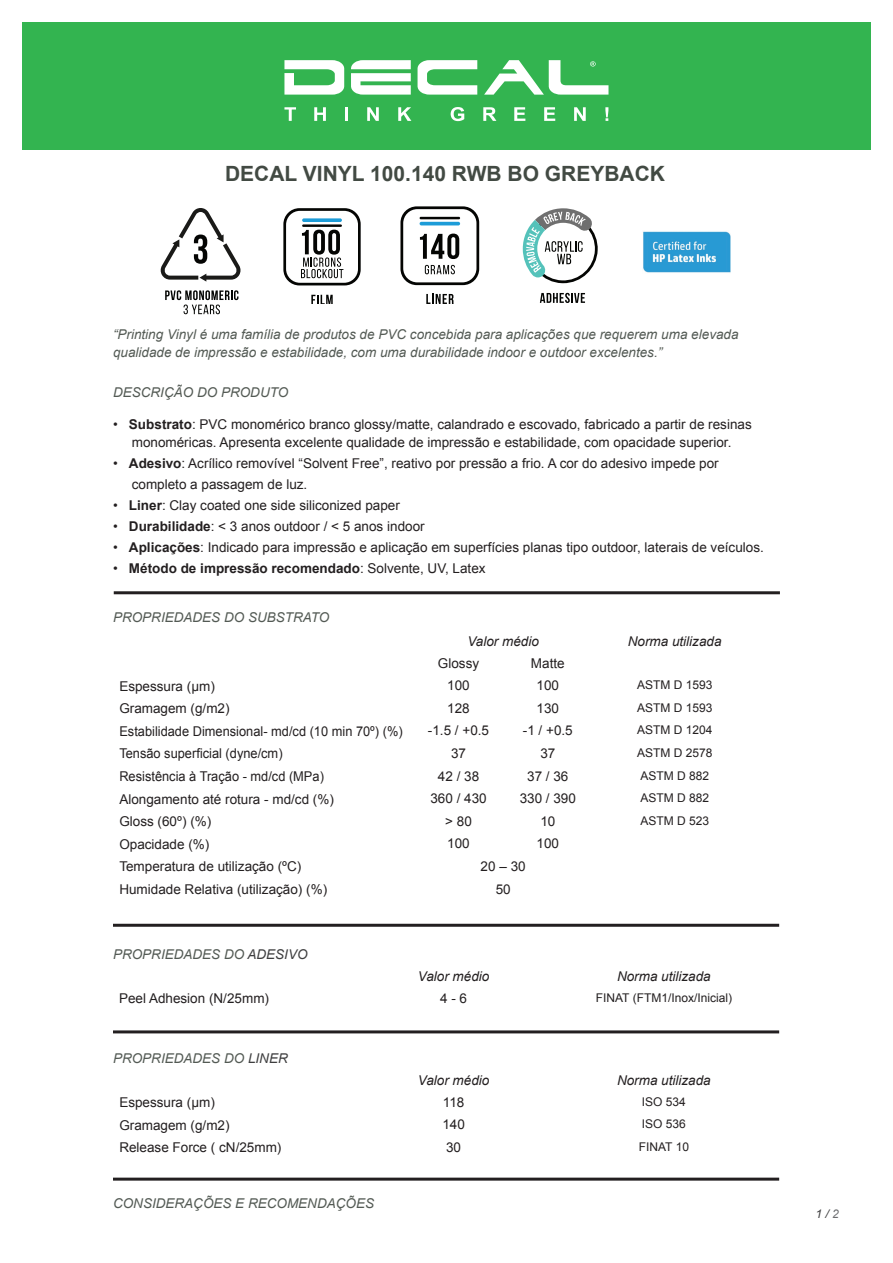
<style>
.page{position:relative;width:893px;height:1263px;background:#fff}
.page>*{position:absolute;margin:0;border:0;box-sizing:border-box;transform-origin:0 0}
.t1{font:700 21px "Arial";color:#424a43}
.t2{font:13.5px/18px "Arial";color:#231f20;text-align:center}
.t3{font:italic 13.5px/18px "Arial";color:#535a54}
.t4{font:13.5px "Arial";color:#231f20;scale:.95 1}
.t5{font:italic 13.5px "Arial";color:#231f20}
.t6{font:700 13.5px "Arial";color:#231f20}
.t7{font:12px "Arial";color:#231f20}
.t8{font:italic 12px "Arial";color:#3e3e3f}
.s1{font-weight:700}
.s2{font-weight:400}
.s3{color:#3e3e3f}
.s4{color:#6c6d70}
</style>
<div class="page">
<hr style="left:113px;top:924px;width:666px;height:3px;background:#231f20">
<hr style="left:113px;top:1030px;width:666px;height:3px;background:#231f20">
<hr style="left:113px;top:1177px;width:666px;height:3px;background:#231f20">
<svg style="left:426px;top:294px;width:28px;height:10px"></svg>
<svg style="left:400px;top:206px;width:79px;height:79px"></svg>
<svg style="left:540px;top:293px;width:45px;height:10px"></svg>
<svg style="left:523px;top:208px;width:75px;height:75px"></svg>
<svg style="left:311px;top:295px;width:22px;height:9px"></svg>
<svg style="left:283px;top:208px;width:78px;height:77px"></svg>
<svg style="left:165px;top:290px;width:73px;height:24px"></svg>
<svg style="left:160px;top:208px;width:81px;height:74px"></svg>
<div style="left:22px;top:23px;width:849px;height:127px;background:#33b450"></div>
<svg style="left:284px;top:60px;width:60px;height:35px"></svg>
<svg style="left:351px;top:60px;width:60px;height:35px"></svg>
<svg style="left:418px;top:60px;width:59px;height:35px"></svg>
<svg style="left:484px;top:60px;width:124px;height:35px"></svg>
<svg style="left:284px;top:107px;width:12px;height:14px"></svg>
<svg style="left:314px;top:107px;width:12px;height:14px"></svg>
<hr style="left:345px;top:107px;width:3px;height:14px;background:#fff">
<svg style="left:367px;top:107px;width:12px;height:14px"></svg>
<svg style="left:398px;top:107px;width:13px;height:14px"></svg>
<svg style="left:451px;top:107px;width:13px;height:14px"></svg>
<svg style="left:483px;top:107px;width:13px;height:14px"></svg>
<svg style="left:514px;top:107px;width:11px;height:14px"></svg>
<svg style="left:544px;top:107px;width:11px;height:14px"></svg>
<svg style="left:574px;top:107px;width:12px;height:14px"></svg>
<svg style="left:605px;top:107px;width:3px;height:14px"></svg>
<hr style="left:114px;top:591px;width:666px;height:3px;background:#231f20">
<img style="left:643px;top:231px;width:88px;height:42px">
<h1 class="t1" style="left:225px;top:159px;width:441px">DECAL VINYL 100.140 RWB BO GREYBACK</h1>
<p class="t3" style="left:113px;top:325px;width:627px">“Printing Vinyl é uma família de produtos de PVC concebida para aplicações que requerem uma elevada qualidade de impressão e estabilidade, com uma durabilidade indoor e outdoor excelentes.”</p>
<p class="t3" style="left:113px;top:384px;width:177px">DESCRIÇÃO DO PRODUTO</p>
<p class="t2" style="left:113px;top:415px;width:640px">• <span class="s1">Substrato</span>: PVC monomérico branco glossy/matte, calandrado e escovado, fabricado a partir de resinas monoméricas. Apresenta excelente qualidade de impressão e estabilidade, com opacidade superior.</p>
<p class="t2" style="left:132px;top:453px;width:588px;line-height:21px;text-align:left;text-indent:-19px">• <span class="s1">Adesivo</span>: Acrílico removível “Solvent Free”, reativo por pressão a frio. A cor do adesivo impede por completo a passagem de luz.</p>
<p class="t2" style="left:113px;top:496px;width:288px">• <span class="s1">Liner</span>: Clay coated one side siliconized paper</p>
<p class="t2" style="left:113px;top:517px;width:313px">• <span class="s1">Durabilidade</span>: &lt; 3 anos outdoor / &lt; 5 anos indoor</p>
<p class="t2" style="left:113px;top:538px;width:652px">• <span class="s1">Aplicações</span>: Indicado para impressão e aplicação em superfícies planas tipo outdoor, laterais de veículos.</p>
<p class="t6" style="left:113px;top:559px;width:374px"><span class="s2">•</span> Método de impressão recomendado<span class="s2">: Solvente, UV, Latex</span></p>
<p class="t3" style="left:113px;top:608px;width:218px">PROPRIEDADES DO SUBSTRATO</p>
<p class="t5" style="left:467px;top:632px;width:73px">Valor médio</p>
<p class="t5" style="left:628px;top:632px;width:95px">Norma utilizada</p>
<p class="t2" style="left:438px;top:654px;width:43px">Glossy</p>
<p class="t2" style="left:531px;top:654px;width:35px">Matte</p>
<p class="t2" style="left:119px;top:677px;width:97px">Espessura (µm)</p>
<p class="t2" style="left:447px;top:677px;width:24px">100</p>
<p class="t2" style="left:537px;top:677px;width:24px">100</p>
<p class="t7" style="left:637px;top:677px;width:77px">ASTM D 1593</p>
<p class="t2" style="left:119px;top:700px;width:112px">Gramagem (g/m2)</p>
<p class="t2" style="left:447px;top:699px;width:24px">128</p>
<p class="t2" style="left:537px;top:699px;width:24px">130</p>
<p class="t7" style="left:637px;top:700px;width:77px">ASTM D 1593</p>
<p class="t4" style="left:119px;top:722px;width:300px">Estabilidade Dimensional- md/cd (10 min 70º) (%)</p>
<p class="t2" style="left:428px;top:722px;width:63px">-1.5 / +0.5</p>
<p class="t2" style="left:523px;top:722px;width:51px">-1 / +0.5</p>
<p class="t7" style="left:637px;top:722px;width:77px">ASTM D 1204</p>
<p class="t4" style="left:119px;top:745px;width:173px">Tensão superficial (dyne/cm)</p>
<p class="t2" style="left:451px;top:744px;width:17px">37</p>
<p class="t2" style="left:540px;top:744px;width:17px">37</p>
<p class="t7" style="left:637px;top:745px;width:77px">ASTM D 2578</p>
<p class="t4" style="left:119px;top:767px;width:217px">Resistência à Tração - md/cd (MPa)</p>
<p class="t2" style="left:438px;top:767px;width:43px">42 / 38</p>
<p class="t2" style="left:527px;top:767px;width:43px">37 / 36</p>
<p class="t7" style="left:640px;top:767px;width:70px">ASTM D 882</p>
<p class="t2" style="left:119px;top:790px;width:216px">Alongamento até rotura - md/cd (%)</p>
<p class="t2" style="left:430px;top:790px;width:58px">360 / 430</p>
<p class="t2" style="left:520px;top:790px;width:58px">330 / 390</p>
<p class="t7" style="left:640px;top:790px;width:70px">ASTM D 882</p>
<p class="t2" style="left:119px;top:813px;width:93px">Gloss (60º) (%)</p>
<p class="t2" style="left:445px;top:812px;width:28px">&gt; 80</p>
<p class="t2" style="left:540px;top:812px;width:17px">10</p>
<p class="t7" style="left:640px;top:813px;width:70px">ASTM D 523</p>
<p class="t2" style="left:119px;top:835px;width:92px">Opacidade (%)</p>
<p class="t2" style="left:447px;top:835px;width:24px">100</p>
<p class="t2" style="left:537px;top:835px;width:24px">100</p>
<p class="t2" style="left:119px;top:858px;width:183px">Temperatura de utilização (ºC)</p>
<p class="t2" style="left:481px;top:857px;width:47px">20 – 30</p>
<p class="t2" style="left:119px;top:880px;width:209px">Humidade Relativa (utilização) (%)</p>
<p class="t2" style="left:496px;top:880px;width:17px">50</p>
<p class="t3" style="left:113px;top:946px;width:196px">PROPRIEDADES DO <span class="s3">ADESIVO</span></p>
<p class="t5" style="left:418px;top:967px;width:73px">Valor médio</p>
<p class="t5" style="left:617px;top:967px;width:95px">Norma utilizada</p>
<p class="t2" style="left:119px;top:989px;width:152px">Peel Adhesion (N/25mm)</p>
<p class="t2" style="left:440px;top:989px;width:29px">4 - 6</p>
<p class="t7" style="left:596px;top:990px;width:138px">FINAT (FTM1/Inox/Inicial)</p>
<p class="t3" style="left:113px;top:1049px;width:176px">PROPRIEDADES DO <span class="s3">LINER</span></p>
<p class="t5" style="left:418px;top:1071px;width:73px">Valor médio</p>
<p class="t5" style="left:617px;top:1071px;width:95px">Norma utilizada</p>
<p class="t2" style="left:119px;top:1093px;width:97px">Espessura (µm)</p>
<p class="t2" style="left:443px;top:1093px;width:23px">118</p>
<p class="t7" style="left:642px;top:1093px;width:46px">ISO 534</p>
<p class="t2" style="left:119px;top:1116px;width:112px">Gramagem (g/m2)</p>
<p class="t2" style="left:442px;top:1116px;width:24px">140</p>
<p class="t7" style="left:642px;top:1116px;width:46px">ISO 536</p>
<p class="t2" style="left:119px;top:1139px;width:164px">Release Force ( cN/25mm)</p>
<p class="t2" style="left:446px;top:1138px;width:17px">30</p>
<p class="t7" style="left:639px;top:1139px;width:52px">FINAT 10</p>
<p class="t3" style="left:113px;top:1194px;width:263px">CONSIDERAÇÕES E RECOMENDAÇÕES</p>
<p class="t8" style="left:816px;top:1206px;width:25px">1 / <span class="s4">2</span></p>
</div>
